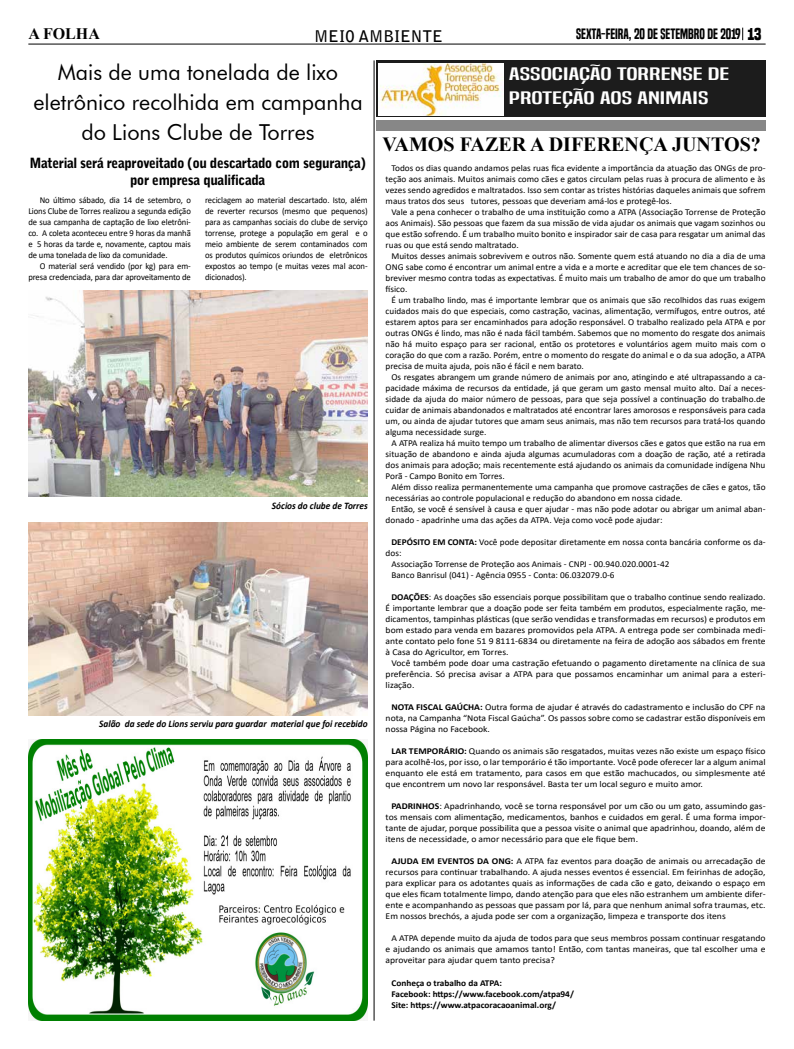
<style>
.page{position:relative;width:794px;height:1049px;background:#fff}
.page>*{position:absolute;margin:0;border:0;box-sizing:border-box;transform-origin:0 0}
.t1{font:22px/30px "Futura BT";color:#000;text-align:center}
.t2{font:700 20.1px "Times New Roman";color:#000}
.t3{font:16.8px/24.1px "Built Titling Rg";color:#fff;scale:2 1}
.t4{font:700 16px "Bell Gothic Std";color:#000}
.t5{font:700 16px "Times New Roman";color:#000}
.t6{font:900 14px/17px "Bell Gothic Std";letter-spacing:-.03em;color:#000;text-align:center}
.t7{font:14px "Built Titling Sb";color:#000}
.t8{font:italic 700 10px "Calibri";color:#000;scale:.93 1}
.t9{font:9px/11px "Calibri";color:#000;text-align:justify}
.t10{font:9px/11px "Calibri";color:#000;text-align:justify;scale:1.07 1}
.t11{font:9px/11px "Calibri";color:#000;text-align:justify;scale:.96 1}
.t12{font:700 9px/11px "Calibri";color:#000}
.s1{font-family:"Built Titling Rg";font-weight:700;font-size:16px}
.s2{font-weight:700}
</style>
<div class="page">
<hr style="left:28px;top:44px;width:737px;height:1px;background:#000">
<svg style="left:742px;top:28px;width:1px;height:12px"></svg>
<div style="left:376px;top:60px;width:389px;height:57px;background:#1c1c1c"></div>
<div style="left:376px;top:120px;width:389px;height:10px;background:#878787"></div>
<img style="left:378px;top:63px;width:126px;height:53px">
<hr style="left:373px;top:60px;width:1px;height:960px;background:#000">
<img style="left:28px;top:740px;width:340px;height:280px">
<img style="left:28px;top:290px;width:340px;height:206px">
<img style="left:28px;top:522px;width:340px;height:193px">
<h3 class="t5" style="left:28px;top:22px;width:73px">A FOLHA</h3>
<h3 class="t4" style="left:314px;top:27px;width:130px">MEIO AMBIENTE</h3>
<h3 class="t7" style="left:576px;top:25px;width:187px">SEXTA-FEIRA, 20 DE SETEMBRO DE 2019 <span class="s1">13</span></h3>
<h1 class="t1" style="left:33px;top:57px;width:331px">Mais de uma tonelada de lixo eletrônico recolhida em campanha do Lions Clube de Torres</h1>
<h3 class="t6" style="left:29px;top:155px;width:338px">Material será reaproveitado (ou descartado com segurança) por empresa qualificada</h3>
<p class="t11" style="left:28px;top:195px;width:171px;text-indent:11px">No último sábado, dia 14 de setembro, o Lions Clube de Torres realizou a segunda edição de sua campanha de captação de lixo eletrôni&shy;co. A coleta aconteceu entre 9 horas da manhã e 5 horas da tarde e, novamente, captou mais de uma tonelada de lixo da comunidade.</p>
<p class="t11" style="left:28px;top:261px;width:171px;text-align:right">O material será vendido (por kg) para em&shy;presa credenciada, para dar aproveitamento de</p>
<p class="t11" style="left:205px;top:195px;width:171px">reciclagem ao material descartado. Isto, além de reverter recursos (mesmo que pequenos) para as campanhas sociais do clube de serviço torrense, protege a população em geral e o meio ambiente de serem contaminados com os produtos químicos oriundos de eletrônicos expostos ao tempo (e muitas vezes mal acon&shy;dicionados).</p>
<p class="t8" style="left:272px;top:499px;width:104px">Sócios do clube de Torres</p>
<p class="t8" style="left:99px;top:717px;width:290px">Salão da sede do Lions serviu para guardar material que foi recebido</p>
<h3 class="t3" style="left:509px;top:62px;width:112px">ASSOCIAÇÃO TORRENSE DE<br>PROTEÇÃO AOS ANIMAIS</h3>
<h2 class="t2" style="left:382px;top:129px;width:380px">VAMOS FAZER A DIFERENÇA JUNTOS?</h2>
<p class="t9" style="left:386px;top:163px;width:381px;text-indent:6px">Todos os dias quando andamos pelas ruas fica evidente a importância da atuação das ONGs de pro&shy;teção aos animais. Muitos animais como cães e gatos circulam pelas ruas à procura de alimento e às vezes sendo agredidos e maltratados. Isso sem contar as tristes histórias daqueles animais que sofrem maus tratos dos seus tutores, pessoas que deveriam amá-los e protegê-los.</p>
<p class="t9" style="left:386px;top:207px;width:381px;text-indent:6px">Vale a pena conhecer o trabalho de uma instituição como a ATPA (Associação Torrense de Proteção aos Animais). São pessoas que fazem da sua missão de vida ajudar os animais que vagam sozinhos ou que estão sofrendo. É um trabalho muito bonito e inspirador sair de casa para resgatar um animal das ruas ou que está sendo maltratado.</p>
<p class="t9" style="left:386px;top:251px;width:381px;text-indent:6px">Muitos desses animais sobrevivem e outros não. Somente quem está atuando no dia a dia de uma ONG sabe como é encontrar um animal entre a vida e a morte e acreditar que ele tem chances de so&shy;breviver mesmo contra todas as expectativas. É muito mais um trabalho de amor do que um trabalho físico.</p>
<p class="t9" style="left:386px;top:295px;width:381px;text-indent:6px">É um trabalho lindo, mas é importante lembrar que os animais que são recolhidos das ruas exigem cuidados mais do que especiais, como castração, vacinas, alimentação, vermífugos, entre outros, até estarem aptos para ser encaminhados para adoção responsável. O trabalho realizado pela ATPA e por outras ONGs é lindo, mas não é nada fácil também. Sabemos que no momento do resgate dos animais não há muito espaço para ser racional, então os protetores e voluntários agem muito mais com o coração do que com a razão. Porém, entre o momento do resgate do animal e o da sua adoção, a ATPA precisa de muita ajuda, pois não é fácil e nem barato.</p>
<p class="t9" style="left:386px;top:372px;width:381px;text-indent:6px">Os resgates abrangem um grande número de animais por ano, atingindo e até ultrapassando a ca&shy;pacidade máxima de recursos da entidade, já que geram um gasto mensal muito alto. Daí a neces&shy;sidade da ajuda do maior número de pessoas, para que seja possível a continuação do trabalho.de cuidar de animais abandonados e maltratados até encontrar lares amorosos e responsáveis para cada um, ou ainda de ajudar tutores que amam seus animais, mas não tem recursos para tratá-los quando alguma necessidade surge.</p>
<p class="t9" style="left:386px;top:438px;width:381px;text-indent:6px">A ATPA realiza há muito tempo um trabalho de alimentar diversos cães e gatos que estão na rua em situação de abandono e ainda ajuda algumas acumuladoras com a doação de ração, até a retirada dos animais para adoção; mais recentemente está ajudando os animais da comunidade indígena Nhu Porã - Campo Bonito em Torres.</p>
<p class="t9" style="left:386px;top:482px;width:381px;text-indent:6px">Além disso realiza permanentemente uma campanha que promove castrações de cães e gatos, tão necessárias ao controle populacional e redução do abandono em nossa cidade.</p>
<p class="t9" style="left:386px;top:504px;width:381px;text-indent:6px">Então, se você é sensível à causa e quer ajudar - mas não pode adotar ou abrigar um animal aban&shy;donado - apadrinhe uma das ações da ATPA. Veja como você pode ajudar:</p>
<p class="t9" style="left:391px;top:537px;width:376px"><span class="s2">DEPÓSITO EM CONTA:</span> Você pode depositar diretamente em nossa conta bancária conforme os da-</p>
<p class="t9" style="left:386px;top:548px;width:17px">dos:</p>
<p class="t9" style="left:391px;top:559px;width:279px">Associação Torrense de Proteção aos Animais - CNPJ - 00.940.020.0001-42</p>
<p class="t9" style="left:391px;top:570px;width:225px">Banco Banrisul (041) - Agência 0955 - Conta: 06.032079.0-6</p>
<p class="t9" style="left:386px;top:592px;width:381px;text-indent:6px"><span class="s2">DOAÇÕES</span>: As doações são essenciais porque possibilitam que o trabalho continue sendo realizado.<br>É importante lembrar que a doação pode ser feita também em produtos, especialmente ração, me&shy;dicamentos, tampinhas plásticas (que serão vendidas e transformadas em recursos) e produtos em bom estado para venda em bazares promovidos pela ATPA. A entrega pode ser combinada medi&shy;ante contato pelo fone 51 9 8111-6834 ou diretamente na feira de adoção aos sábados em frente à Casa do Agricultor, em Torres.</p>
<p class="t10" style="left:386px;top:658px;width:356px;text-indent:6px">Você também pode doar uma castração efetuando o pagamento diretamente na clínica de sua preferência. Só precisa avisar a ATPA para que possamos encaminhar um animal para a esteri&shy;lização.</p>
<p class="t10" style="left:386px;top:702px;width:356px;text-indent:6px"><span class="s2">NOTA FISCAL GAÚCHA:</span> Outra forma de ajudar é através do cadastramento e inclusão do CPF na nota, na Campanha “Nota Fiscal Gaúcha”. Os passos sobre como se cadastrar estão disponíveis em nossa Página no Facebook.</p>
<p class="t10" style="left:386px;top:746px;width:356px;text-indent:6px"><span class="s2">LAR TEMPORÁRIO:</span> Quando os animais são resgatados, muitas vezes não existe um espaço físico para acolhê-los, por isso, o lar temporário é tão importante. Você pode oferecer lar a algum animal enquanto ele está em tratamento, para casos em que estão machucados, ou simplesmente até que encontrem um novo lar responsável. Basta ter um local seguro e muito amor.</p>
<p class="t10" style="left:386px;top:801px;width:356px;text-indent:6px"><span class="s2">PADRINHOS</span>: Apadrinhando, você se torna responsável por um cão ou um gato, assumindo gas&shy;tos mensais com alimentação, medicamentos, banhos e cuidados em geral. É uma forma impor&shy;tante de ajudar, porque possibilita que a pessoa visite o animal que apadrinhou, doando, além de itens de necessidade, o amor necessário para que ele fique bem.</p>
<p class="t10" style="left:386px;top:856px;width:356px;text-indent:6px"><span class="s2">AJUDA EM EVENTOS DA ONG:</span> A ATPA faz eventos para doação de animais ou arrecadação de recursos para continuar trabalhando. A ajuda nesses eventos é essencial. Em feirinhas de adoção, para explicar para os adotantes quais as informações de cada cão e gato, deixando o espaço em que eles ficam totalmente limpo, dando atenção para que eles não estranhem um ambiente difer&shy;ente e acompanhando as pessoas que passam por lá, para que nenhum animal sofra traumas, etc.<br>Em nossos brechós, a ajuda pode ser com a organização, limpeza e transporte dos itens</p>
<p class="t10" style="left:386px;top:933px;width:356px;text-indent:6px">A ATPA depende muito da ajuda de todos para que seus membros possam continuar resgatando e ajudando os animais que amamos tanto! Então, com tantas maneiras, que tal escolher uma e aproveitar para ajudar quem tanto precisa?</p>
<p class="t12" style="left:391px;top:977px;width:184px">Conheça o trabalho da ATPA:<br>Facebook: https://www.facebook.com/atpa94/<br>Site: https://www.atpacoracaoanimal.org/</p>
</div>
